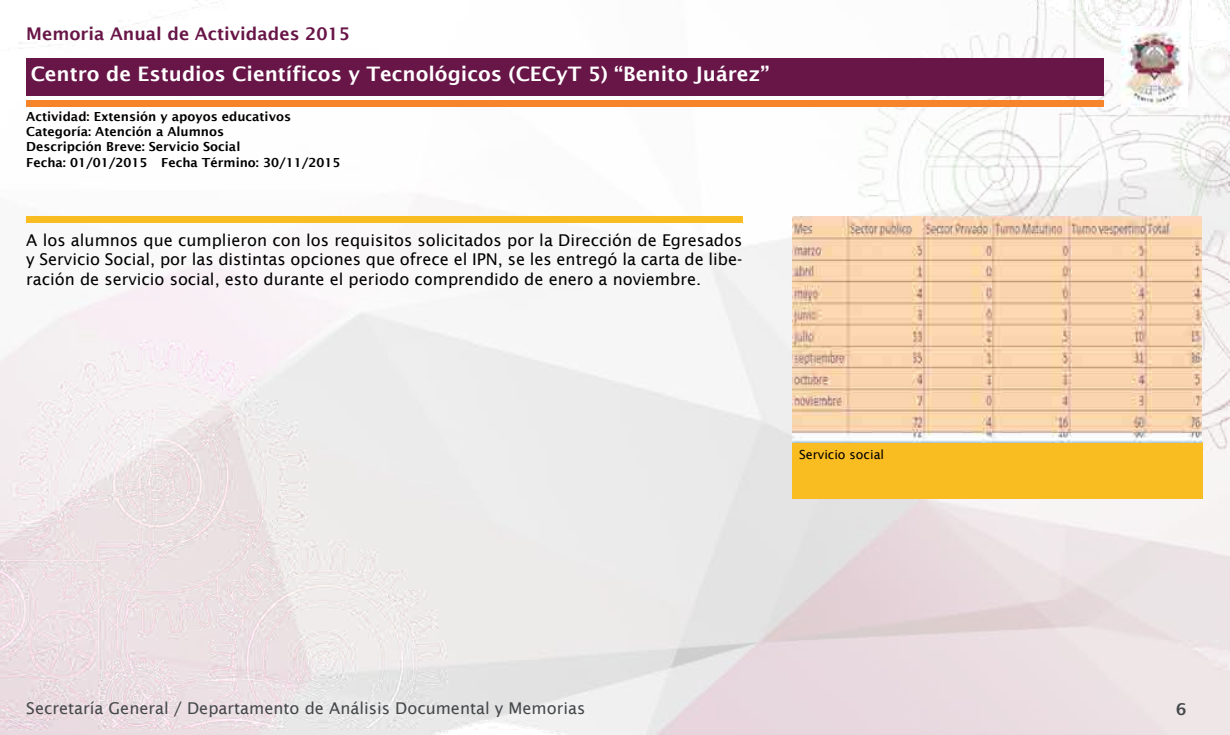
<style>
.page{position:relative;width:1230px;height:735px;background:#fff}
.page>*{position:absolute;margin:0;border:0;box-sizing:border-box;transform-origin:0 0}
.t1{font:600 20px "Lucida Sans";color:#fff}
.t2{font:600 17.5px "Lucida Sans";color:#681547}
.t3{font:16.25px/19.5px "Lucida Sans";color:#000;text-align:justify}
.t4{font:16.25px "Lucida Sans";color:#45484a}
.t5{font:600 16.25px "Lucida Sans";color:#45484a}
.t6{font:600 12.5px/15px "Lucida Sans";color:#000}
.t7{font:12.5px "Lucida Sans";color:#000}
</style>
<div class="page">
<img style="left:0;top:0;width:1230px;height:735px">
<div style="left:26px;top:58px;width:1078px;height:38px;background:#681547"></div>
<div style="left:26px;top:216px;width:716px;height:7px;background:#f9bc21"></div>
<div style="left:26px;top:100px;width:1078px;height:6px;background:#f6842a"></div>
<img style="left:1121px;top:26px;width:67px;height:80px">
<div style="left:792px;top:443px;width:411px;height:56px;background:#f9bc21"></div>
<img style="left:792px;top:216px;width:410px;height:227px">
<p class="t2" style="left:26px;top:24px;width:325px">Memoria Anual de Actividades 2015</p>
<p class="t1" style="left:31px;top:63px;width:740px">Centro de Estudios Científicos y Tecnológicos (CECyT 5) “Benito Juárez”</p>
<p class="t6" style="left:26px;top:109px;width:266px">Actividad: Extensión y apoyos educativos<br>Categoría: Atención a Alumnos<br>Descripción Breve: Servicio Social</p>
<p class="t6" style="left:26px;top:155px;width:316px">Fecha: 01/01/2015 Fecha Término: 30/11/2015</p>
<p class="t3" style="left:26px;top:230px;width:718px">A los alumnos que cumplieron con los requisitos solicitados por la Dirección de Egresados y Servicio Social, por las distintas opciones que ofrece el IPN, se les entregó la carta de libe&shy;ración de servicio social, esto durante el periodo comprendido de enero a noviembre.</p>
<p class="t7" style="left:799px;top:447px;width:87px">Servicio social</p>
<p class="t4" style="left:26px;top:699px;width:561px">Secretaría General / Departamento de Análisis Documental y Memorias</p>
<p class="t5" style="left:1176px;top:700px;width:12px">6</p>
</div>
